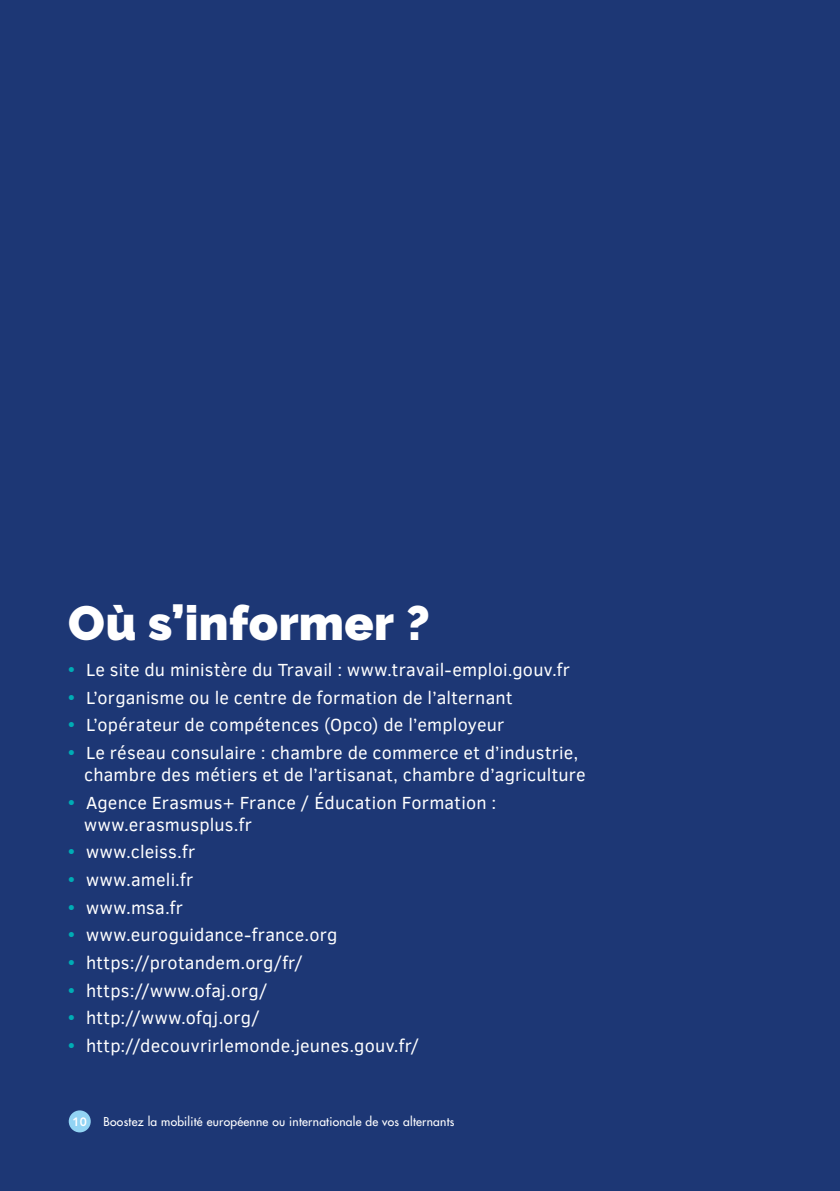
<style>
.page{position:relative;width:840px;height:1191px;background:#fff}
.page>*{position:absolute;margin:0;border:0;box-sizing:border-box;transform-origin:0 0}
._1titre{font:900 48px "Raleway";letter-spacing:.01em;color:#fff}
.t1{font:18px/22px "Clear Sans";letter-spacing:.01em;color:#fff}
.t2{font:12px "Futura";letter-spacing:.02em;color:#fff}
.t3{font:800 12px "Avenir";color:#fff}
.s1{font-weight:700;color:#00adb5}
</style>
<div class="page">
<div style="left:0;top:0;width:839px;height:1191px;background:#1d3775"></div>
<div style="left:69px;top:1110px;width:22px;height:22px;background:#92d4f4;border-radius:50%"></div>
<p class="_1titre" style="left:68px;top:595px;width:363px">Où s’informer ?</p>
<p class="t1" style="left:68px;top:658px;width:503px"><span class="s1">•</span> Le site du ministère du Travail : www.travail-emploi.gouv.fr</p>
<p class="t1" style="left:68px;top:686px;width:445px"><span class="s1">•</span> L’organisme ou le centre de formation de l’alternant</p>
<p class="t1" style="left:68px;top:714px;width:437px"><span class="s1">•</span> L’opérateur de compétences (Opco) de l’employeur</p>
<p class="t1" style="left:84px;top:741px;width:502px;text-indent:-16px"><span class="s1">•</span> Le réseau consulaire : chambre de commerce et d’industrie, chambre des métiers et de l’artisanat, chambre d’agriculture</p>
<p class="t1" style="left:84px;top:791px;width:413px;text-indent:-16px"><span class="s1">•</span> Agence Erasmus+ France / Éducation Formation : www.erasmusplus.fr</p>
<p class="t1" style="left:68px;top:841px;width:128px"><span class="s1">•</span> www.cleiss.fr</p>
<p class="t1" style="left:68px;top:868px;width:126px"><span class="s1">•</span> www.ameli.fr</p>
<p class="t1" style="left:68px;top:896px;width:116px"><span class="s1">•</span> www.msa.fr</p>
<p class="t1" style="left:68px;top:924px;width:270px"><span class="s1">•</span> www.euroguidance-france.org</p>
<p class="t1" style="left:68px;top:951px;width:236px"><span class="s1">•</span> https://protandem.org/fr/</p>
<p class="t1" style="left:68px;top:979px;width:201px"><span class="s1">•</span> https://www.ofaj.org/</p>
<p class="t1" style="left:68px;top:1007px;width:193px"><span class="s1">•</span> http://www.ofqj.org/</p>
<p class="t1" style="left:68px;top:1034px;width:353px"><span class="s1">•</span> http://decouvrirlemonde.jeunes.gouv.fr/</p>
<p class="t3" style="left:73px;top:1114px;width:16px">10</p>
<p class="t2" style="left:103px;top:1113px;width:352px">Boostez la mobilité européenne ou internationale de vos alternants</p>
</div>
